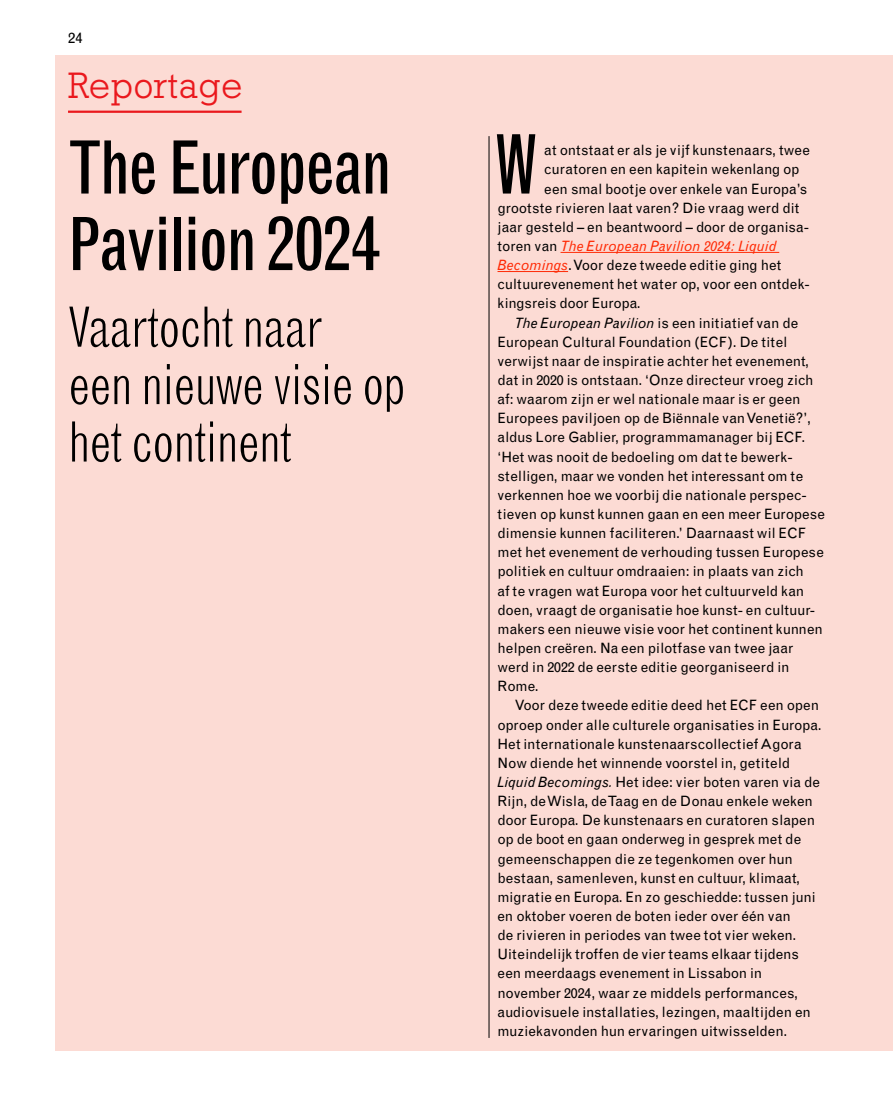
<style>
.page{position:relative;width:893px;height:1106px;background:#fff}
.page>*{position:absolute;margin:0;border:0;box-sizing:border-box;transform-origin:0 0}
.t1{font:extra-condensed 81px "Grotesque";color:#000}
.t2{font:condensed 72px "Grotesque";letter-spacing:-.025em;color:#000}
.t3{font:300 condensed 54px/57.4px "Grotesque";letter-spacing:-.025em;color:#000}
.t4{font:300 36px "Rockwell BQ";letter-spacing:.025em;color:#ed1d24}
.t5{font:15px "Grotesque";color:#000}
.t6{font:14.25px "Grotesque";color:#000}
.t7{font:14.25px "Grotesque";letter-spacing:.02em;color:#000}
.t8{font:italic 14.25px "Grotesque";color:#ff2b06}
.s1{font-style:normal;color:#000}
.s2{font-style:italic;color:#ff2b06}
.s3{font-style:italic}
</style>
<div class="page">
<div style="left:55px;top:55px;width:838px;height:995px;background:#fcdbd4"></div>
<hr style="left:489px;top:136px;width:1px;height:901px;background:#000">
<hr style="left:560px;top:252px;width:219px;height:1px;background:#ff2b06">
<hr style="left:497px;top:271px;width:71px;height:1px;background:#ff2b06">
<hr style="left:68px;top:111px;width:174px;height:2px;background:#ed1d24">
<p class="t5" style="left:68px;top:29px;width:16px">24</p>
<h3 class="t4" style="left:68px;top:65px;width:176px">Reportage</h3>
<h2 class="t2" style="left:68px;top:126px;width:325px">The European</h2>
<h1 class="t1" style="left:495px;top:116px;width:43px">W</h1>
<h2 class="t2" style="left:68px;top:202px;width:314px">Pavilion 2024</h2>
<p class="t6" style="left:544px;top:142px;width:267px">at ontstaat er als je vijf kunstenaars, twee</p>
<p class="t6" style="left:544px;top:161px;width:257px">curatoren en een kapitein wekenlang op</p>
<p class="t6" style="left:544px;top:180px;width:265px">een smal bootje over enkele van Europa’s</p>
<p class="t6" style="left:497px;top:199px;width:303px">grootste rivieren laat varen? Die vraag werd dit</p>
<p class="t6" style="left:497px;top:218px;width:312px">jaar gesteld – en beantwoord – door de organisa-</p>
<p class="t8" style="left:497px;top:238px;width:280px"><span class="s1">toren van</span> The European Pavilion 2024: Liquid</p>
<p class="t6" style="left:497px;top:257px;width:285px"><span class="s2">Becomings</span>. Voor deze tweede editie ging het</p>
<p class="t6" style="left:497px;top:276px;width:312px">cultuurevenement het water op, voor een ontdek-</p>
<p class="t6" style="left:497px;top:295px;width:145px">kingsreis door Europa.</p>
<p class="t7" style="left:514px;top:314px;width:285px"><span class="s3">The European Pavilion</span> is een initiatief van de</p>
<p class="t6" style="left:497px;top:333px;width:291px">European Cultural Foundation (ECF). De titel</p>
<p class="t6" style="left:497px;top:352px;width:313px">verwijst naar de inspiratie achter het evenement,</p>
<p class="t6" style="left:497px;top:372px;width:318px">dat in 2020 is ontstaan. ‘Onze directeur vroeg zich</p>
<p class="t6" style="left:497px;top:391px;width:305px">af: waarom zijn er wel nationale maar is er geen</p>
<p class="t6" style="left:497px;top:410px;width:315px">Europees paviljoen op de Biënnale van Venetië?’,</p>
<p class="t6" style="left:497px;top:429px;width:309px">aldus Lore Gablier, programmamanager bij ECF.</p>
<p class="t6" style="left:497px;top:448px;width:295px">‘Het was nooit de bedoeling om dat te bewerk-</p>
<p class="t6" style="left:497px;top:467px;width:307px">stelligen, maar we vonden het interessant om te</p>
<p class="t6" style="left:497px;top:486px;width:309px">verkennen hoe we voorbij die nationale perspec-</p>
<p class="t6" style="left:497px;top:505px;width:329px">tieven op kunst kunnen gaan en een meer Europese</p>
<p class="t6" style="left:497px;top:525px;width:310px">dimensie kunnen faciliteren.’ Daarnaast wil ECF</p>
<p class="t6" style="left:497px;top:544px;width:328px">met het evenement de verhouding tussen Europese</p>
<p class="t6" style="left:497px;top:563px;width:308px">politiek en cultuur omdraaien: in plaats van zich</p>
<p class="t6" style="left:497px;top:582px;width:308px">af te vragen wat Europa voor het cultuurveld kan</p>
<p class="t6" style="left:497px;top:601px;width:318px">doen, vraagt de organisatie hoe kunst- en cultuur-</p>
<p class="t6" style="left:497px;top:620px;width:327px">makers een nieuwe visie voor het continent kunnen</p>
<p class="t6" style="left:497px;top:639px;width:297px">helpen creëren. Na een pilotfase van twee jaar</p>
<p class="t6" style="left:497px;top:659px;width:294px">werd in 2022 de eerste editie georganiseerd in</p>
<p class="t6" style="left:497px;top:678px;width:43px">Rome.</p>
<p class="t6" style="left:514px;top:697px;width:306px">Voor deze tweede editie deed het ECF een open</p>
<p class="t6" style="left:497px;top:716px;width:326px">oproep onder alle culturele organisaties in Europa.</p>
<p class="t6" style="left:497px;top:735px;width:306px">Het internationale kunstenaarscollectief Agora</p>
<p class="t6" style="left:497px;top:754px;width:294px">Now diende het winnende voorstel in, getiteld</p>
<p class="t6" style="left:497px;top:773px;width:324px"><span class="s3">Liquid Becomings.</span> Het idee: vier boten varen via de</p>
<p class="t6" style="left:497px;top:792px;width:317px">Rijn, de Wisla, de Taag en de Donau enkele weken</p>
<p class="t6" style="left:497px;top:812px;width:319px">door Europa. De kunstenaars en curatoren slapen</p>
<p class="t6" style="left:497px;top:831px;width:305px">op de boot en gaan onderweg in gesprek met de</p>
<p class="t6" style="left:497px;top:850px;width:297px">gemeenschappen die ze tegenkomen over hun</p>
<p class="t6" style="left:497px;top:869px;width:304px">bestaan, samenleven, kunst en cultuur, klimaat,</p>
<p class="t6" style="left:497px;top:888px;width:320px">migratie en Europa. En zo geschiedde: tussen juni</p>
<p class="t6" style="left:497px;top:907px;width:295px">en oktober voeren de boten ieder over één van</p>
<p class="t6" style="left:497px;top:926px;width:300px">de rivieren in periodes van twee tot vier weken.</p>
<p class="t6" style="left:497px;top:946px;width:303px">Uiteindelijk troffen de vier teams elkaar tijdens</p>
<p class="t6" style="left:497px;top:965px;width:266px">een meerdaags evenement in Lissabon in</p>
<p class="t6" style="left:497px;top:984px;width:302px">november 2024, waar ze middels performances,</p>
<p class="t6" style="left:497px;top:1003px;width:315px">audiovisuele installaties, lezingen, maaltijden en</p>
<p class="t6" style="left:497px;top:1022px;width:291px">muziekavonden hun ervaringen uitwisselden.</p>
<h3 class="t3" style="left:68px;top:298px;width:339px">Vaartocht naar<br>een nieuwe visie op het continent</h3>
</div>
